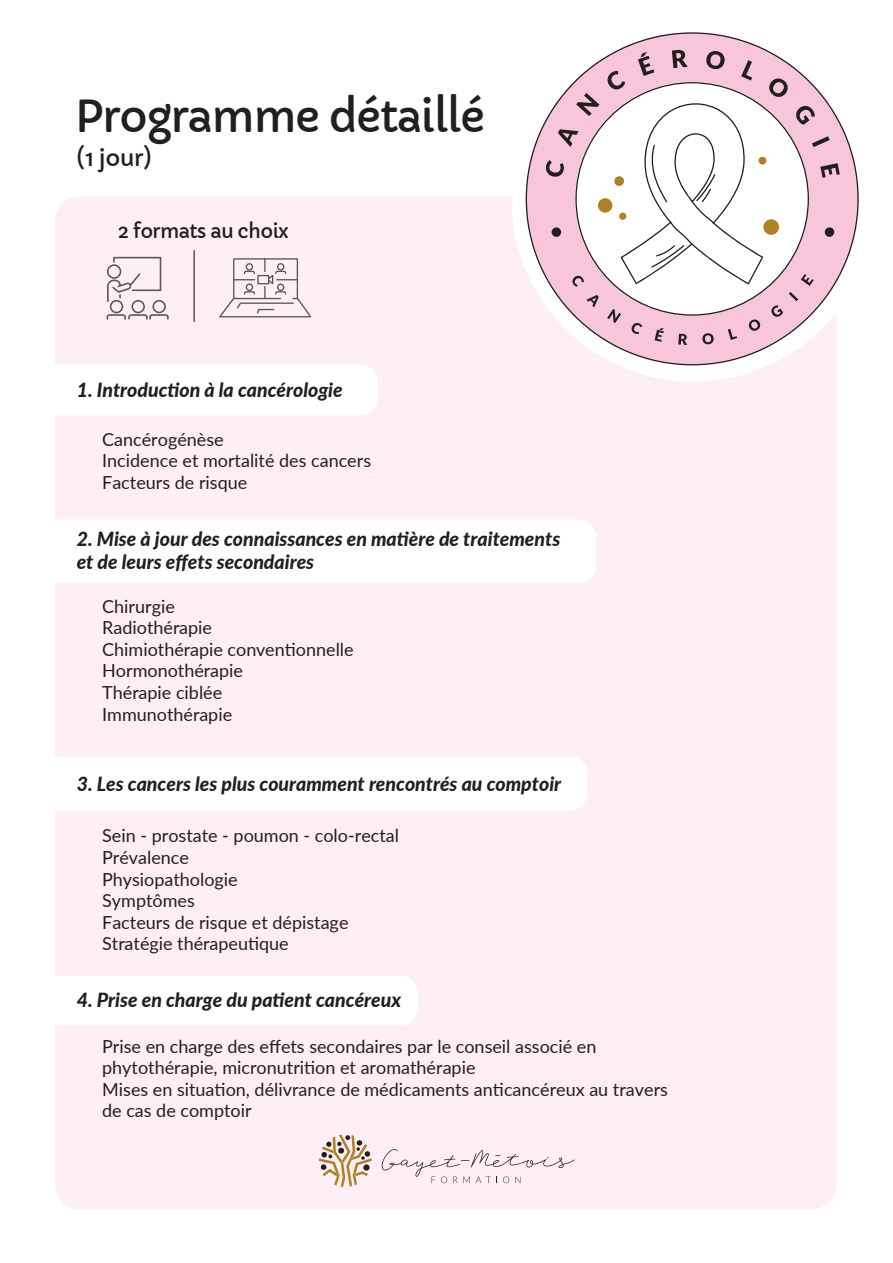
<style>
.page{position:relative;width:893px;height:1263px;background:#fff}
.page>*{position:absolute;margin:0;border:0;box-sizing:border-box;transform-origin:0 0}
.t1{font:43.35px "Capriola";letter-spacing:-.03em;color:#231f20}
.t2{font:22.5px "Capriola";color:#231f20}
.t3{font:italic 800 19.5px/23.4px "Lato";color:#231f20}
.t4{font:19.35px "Capriola";letter-spacing:-.03em;color:#231f20}
.t5{font:18px/21.6px "Lato";color:#231f20}
</style>
<div class="page">
<div style="left:55px;top:197px;width:781px;height:1012px;background:#fdeff5;border-radius:26px"></div>
<div style="left:512px;top:18px;width:363px;height:364px;background:#fff;border-radius:50%"></div>
<svg style="left:107px;top:257px;width:62px;height:63px"></svg>
<svg style="left:219px;top:258px;width:92px;height:59px"></svg>
<hr style="left:193px;top:250px;width:2px;height:72px;background:#57585a">
<svg style="left:319px;top:1134px;width:53px;height:53px"></svg>
<svg style="left:381px;top:1149px;width:194px;height:34px"></svg>
<svg style="left:526px;top:32px;width:333px;height:333px;fill:#f8c6db"></svg>
<div style="left:552px;top:227px;width:9px;height:10px;background:#231f20;border-radius:50%"></div>
<div style="left:825px;top:227px;width:9px;height:10px;background:#231f20;border-radius:50%"></div>
<svg style="left:572px;top:276px;width:3px;height:11px"></svg>
<svg style="left:607px;top:316px;width:14px;height:7px"></svg>
<svg style="left:632px;top:323px;width:10px;height:11px"></svg>
<svg style="left:654px;top:328px;width:10px;height:14px"></svg>
<svg style="left:678px;top:334px;width:9px;height:11px"></svg>
<svg style="left:702px;top:333px;width:12px;height:11px"></svg>
<svg style="left:728px;top:329px;width:9px;height:11px"></svg>
<svg style="left:749px;top:319px;width:11px;height:12px"></svg>
<svg style="left:771px;top:316px;width:12px;height:1px"></svg>
<svg style="left:809px;top:274px;width:5px;height:12px"></svg>
<svg style="left:575px;top:82px;width:234px;height:234px"></svg>
<svg style="left:546px;top:160px;width:18px;height:17px"></svg>
<svg style="left:558px;top:129px;width:21px;height:18px"></svg>
<svg style="left:576px;top:93px;width:23px;height:23px"></svg>
<svg style="left:607px;top:71px;width:18px;height:18px"></svg>
<svg style="left:638px;top:52px;width:16px;height:24px"></svg>
<svg style="left:672px;top:50px;width:16px;height:18px"></svg>
<svg style="left:706px;top:51px;width:19px;height:18px"></svg>
<svg style="left:741px;top:60px;width:11px;height:21px"></svg>
<svg style="left:769px;top:78px;width:19px;height:19px"></svg>
<svg style="left:796px;top:106px;width:19px;height:19px"></svg>
<svg style="left:812px;top:136px;width:18px;height:11px"></svg>
<svg style="left:820px;top:163px;width:20px;height:15px"></svg>
<svg style="left:621px;top:101px;width:142px;height:183px"></svg>
<div style="left:598px;top:198px;width:14px;height:15px;background:#ad8126;border-radius:50%"></div>
<div style="left:619px;top:213px;width:7px;height:7px;background:#ad8126;border-radius:50%"></div>
<div style="left:614px;top:176px;width:10px;height:10px;background:#ad8126;border-radius:50%"></div>
<div style="left:763px;top:219px;width:16px;height:16px;background:#ad8126;border-radius:50%"></div>
<div style="left:759px;top:157px;width:7px;height:8px;background:#ad8126;border-radius:50%"></div>
<div style="left:34px;top:976px;width:384px;height:49px;background:#fff;border-radius:18px"></div>
<div style="left:17px;top:519px;width:579px;height:64px;background:#fff;border-radius:18px"></div>
<div style="left:27px;top:364px;width:351px;height:51px;background:#fff;border-radius:18px"></div>
<div style="left:27px;top:757px;width:561px;height:54px;background:#fff;border-radius:18px"></div>
<h1 class="t1" style="left:75px;top:90px;width:412px">Programme détaillé</h1>
<p class="t2" style="left:76px;top:144px;width:77px">(1 jour)</p>
<p class="t4" style="left:118px;top:220px;width:172px">2 formats au choix</p>
<p class="t3" style="left:77px;top:377px;width:268px">1. Introduction à la cancérologie</p>
<p class="t5" style="left:102px;top:428px;width:270px">Cancérogénèse<br>Incidence et mortalité des cancers<br>Facteurs de risque</p>
<p class="t3" style="left:77px;top:526px;width:485px">2. Mise à jour des connaissances en matière de traitements et de leurs effets secondaires</p>
<p class="t5" style="left:102px;top:594px;width:253px">Chirurgie<br>Radiothérapie<br>Chimiothérapie conventionnelle<br>Hormonothérapie<br>Thérapie ciblée<br>Immunothérapie</p>
<p class="t3" style="left:77px;top:772px;width:486px">3. Les cancers les plus couramment rencontrés au comptoir</p>
<p class="t5" style="left:102px;top:824px;width:298px">Sein - prostate - poumon - colo-rectal<br>Prévalence<br>Physiopathologie<br>Symptômes<br>Facteurs de risque et dépistage<br>Stratégie thérapeutique</p>
<p class="t3" style="left:77px;top:988px;width:326px">4. Prise en charge du patient cancéreux</p>
<p class="t5" style="left:102px;top:1034px;width:567px">Prise en charge des effets secondaires par le conseil associé en phytothérapie, micronutrition et aromathérapie<br>Mises en situation, délivrance de médicaments anticancéreux au travers de cas de comptoir</p>
</div>
